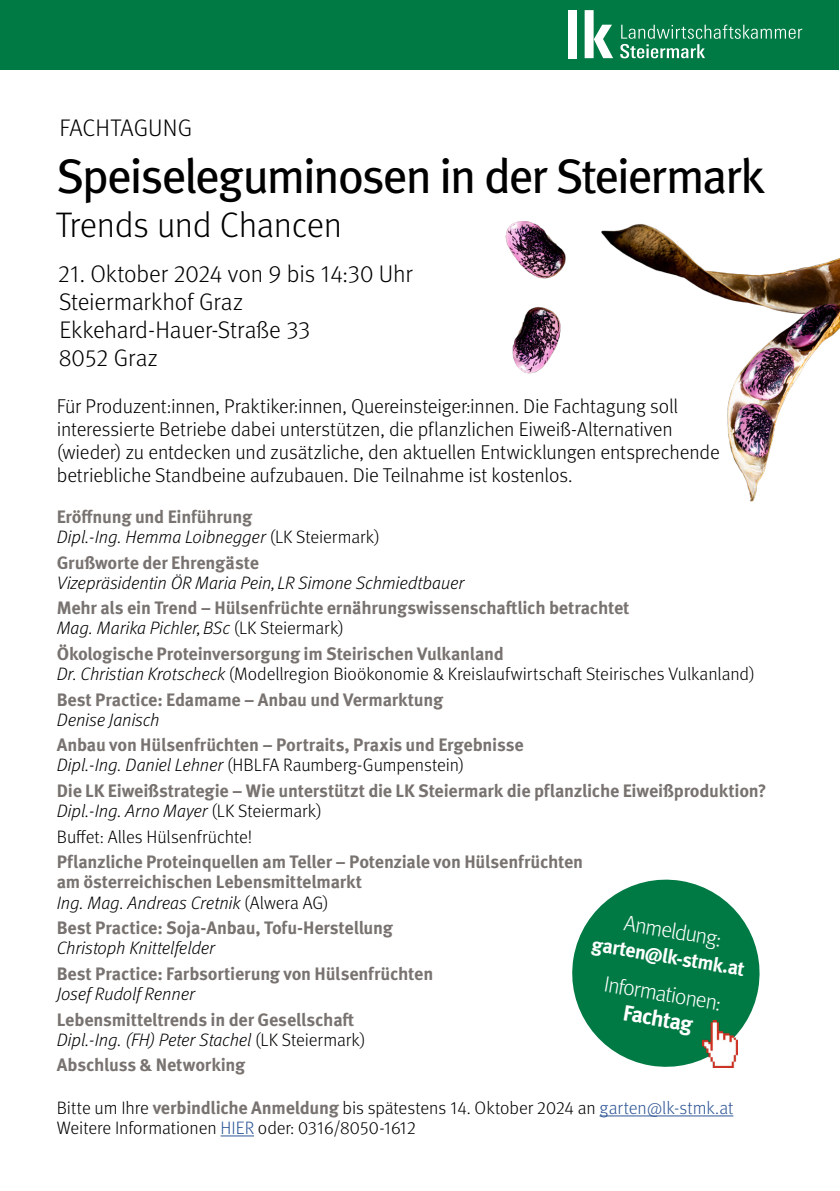
<style>
.page{position:relative;width:840px;height:1191px;background:#fff}
.page>*{position:absolute;margin:0;border:0;box-sizing:border-box;transform-origin:0 0}
.t1{font:48.4px "Meta Pro";letter-spacing:-.05em;color:#000}
.t2{font:300 35.6px "Meta Pro";letter-spacing:-.01em;color:#000}
.t3{font:300 24px/28px "Meta Pro";letter-spacing:-.01em;color:#000}
.t4{font:300 22px "Meta Pro";color:#fff}
.t5{font:700 22px "Meta Pro";color:#fff}
.t6{font:300 20px/23px "Meta Pro";letter-spacing:-.01em;color:#000}
.t7{font:700 20px "Meta Pro";color:#fff}
.t8{font:700 18px/20px "Meta Pro";letter-spacing:-.015em;color:#787370}
.t9{font:300 18px/20px "Meta Pro";letter-spacing:-.005em;color:#000}
.t10{font:italic 300 18px/20px "Meta Pro";letter-spacing:-.01em;color:#000}
.s1{font-weight:700;font-style:normal;color:#787370}
.s2{font-style:normal}
.s3{font-weight:300;font-style:italic;color:#000}
.s4{font-weight:300;color:#000}
.s5{font-weight:700;color:#787370}
.s6{font-style:italic}
.s7{color:#2d5596}
</style>
<div class="page">
<hr style="left:599px;top:1115px;width:134px;height:1px;background:#2d5596">
<hr style="left:220px;top:1135px;width:34px;height:1px;background:#2d5596">
<img style="left:505px;top:221px;width:334px;height:281px">
<div style="left:0;top:0;width:838px;height:69px;background:#007a44"></div>
<svg style="left:620px;top:25px;width:181px;height:33px"></svg>
<div style="left:567px;top:10px;width:9px;height:48px;background:#fff"></div>
<svg style="left:584px;top:10px;width:28px;height:48px"></svg>
<svg style="left:572px;top:879px;width:188px;height:189px;fill:#007a44"></svg>
<img style="left:701px;top:1020px;width:36px;height:47px">
<h3 class="t3" style="left:59px;top:113px;width:134px">FACHTAGUNG</h3>
<h1 class="t1" style="left:56px;top:139px;width:710px">Speiseleguminosen in der Steiermark</h1>
<h2 class="t2" style="left:56px;top:199px;width:287px">Trends und Chancen</h2>
<h3 class="t3" style="left:58px;top:259px;width:356px">21. Oktober 2024 von 9 bis 14:30 Uhr<br>Steiermarkhof Graz<br>Ekkehard-Hauer-Straße 33<br>8052 Graz</h3>
<p class="t6" style="left:57px;top:393px;width:664px">Für Produzent:innen, Praktiker:innen, Quereinsteiger:innen. Die Fachtagung soll interessierte Betriebe dabei unterstützen, die pflanzlichen Eiweiß-Alternativen (wieder) zu entdecken und zusätzliche, den aktuellen Entwicklungen entsprechende betriebliche Standbeine aufzubauen. Die Teilnahme ist kostenlos.</p>
<p class="t10" style="left:57px;top:506px;width:324px"><span class="s1">Eröffnung und Einführung<br></span>Dipl.-Ing. Hemma Loibnegger <span class="s2">(LK Steiermark)</span></p>
<p class="t8" style="left:57px;top:551px;width:203px">Grußworte der Ehrengäste</p>
<p class="t10" style="left:57px;top:571px;width:409px">Vizepräsidentin ÖR Maria Pein, LR Simone Schmiedtbauer</p>
<p class="t8" style="left:57px;top:597px;width:574px">Mehr als ein Trend – Hülsenfrüchte ernährungswissenschaftlich betrachtet<br><span class="s3">Mag. Marika Pichler, BSc</span> <span class="s4">(LK Steiermark)</span></p>
<p class="t9" style="left:57px;top:643px;width:699px"><span class="s5">Ökologische Proteinversorgung im Steirischen Vulkanland<br></span><span class="s6">Dr. Christian Krotscheck</span> (Modellregion Bioökonomie &amp; Kreislaufwirtschaft Steirisches Vulkanland)</p>
<p class="t8" style="left:57px;top:688px;width:388px">Best Practice: Edamame – Anbau und Vermarktung</p>
<p class="t10" style="left:57px;top:708px;width:104px">Denise Janisch</p>
<p class="t8" style="left:57px;top:734px;width:468px">Anbau von Hülsenfrüchten – Portraits, Praxis und Ergebnisse<br><span class="s3">Dipl.-Ing. Daniel Lehner</span> <span class="s4">(HBLFA Raumberg-Gumpenstein)</span></p>
<p class="t8" style="left:57px;top:779px;width:711px">Die LK Eiweißstrategie – Wie unterstützt die LK Steiermark die pflanzliche Eiweißproduktion?<br><span class="s3">Dipl.-Ing. Arno Mayer</span> <span class="s4">(LK Steiermark)</span></p>
<p class="t9" style="left:57px;top:825px;width:197px">Buffet: Alles Hülsenfrüchte!</p>
<p class="t8" style="left:57px;top:851px;width:527px">Pflanzliche Proteinquellen am Teller – Potenziale von Hülsenfrüchten am österreichischen Lebensmittelmarkt<br><span class="s3">Ing. Mag. Andreas Cretnik</span> <span class="s4">(Alwera AG)</span></p>
<p class="t8" style="left:57px;top:916px;width:337px">Best Practice: Soja-Anbau, Tofu-Herstellung</p>
<p class="t10" style="left:57px;top:937px;width:160px">Christoph Knittelfelder</p>
<p class="t8" style="left:57px;top:962px;width:378px">Best Practice: Farbsortierung von Hülsenfrüchten</p>
<p class="t10" style="left:57px;top:982px;width:140px">Josef Rudolf Renner</p>
<p class="t8" style="left:57px;top:1008px;width:310px">Lebensmitteltrends in der Gesellschaft<br><span class="s3">Dipl.-Ing. (FH) Peter Stachel</span> <span class="s4">(LK Steiermark)</span></p>
<p class="t8" style="left:57px;top:1053px;width:190px">Abschluss &amp; Networking</p>
<p class="t4" style="left:626px;top:906px;width:100px;rotate:10deg">Anmeldung:</p>
<p class="t7" style="left:594px;top:927px;width:156px;rotate:10deg">garten@lk-stmk.at</p>
<p class="t4" style="left:607px;top:967px;width:120px;rotate:10deg">Informationen:</p>
<p class="t5" style="left:626px;top:995px;width:72px;rotate:10deg">Fachtag</p>
<p class="t9" style="left:57px;top:1097px;width:677px">Bitte um Ihre <span class="s5">verbindliche Anmeldung</span> bis spätestens 14. Oktober 2024 an <span class="s7">garten@lk-stmk.at<br></span>Weitere Informationen <span class="s7">HIER</span> oder: 0316/8050-1612</p>
</div>
